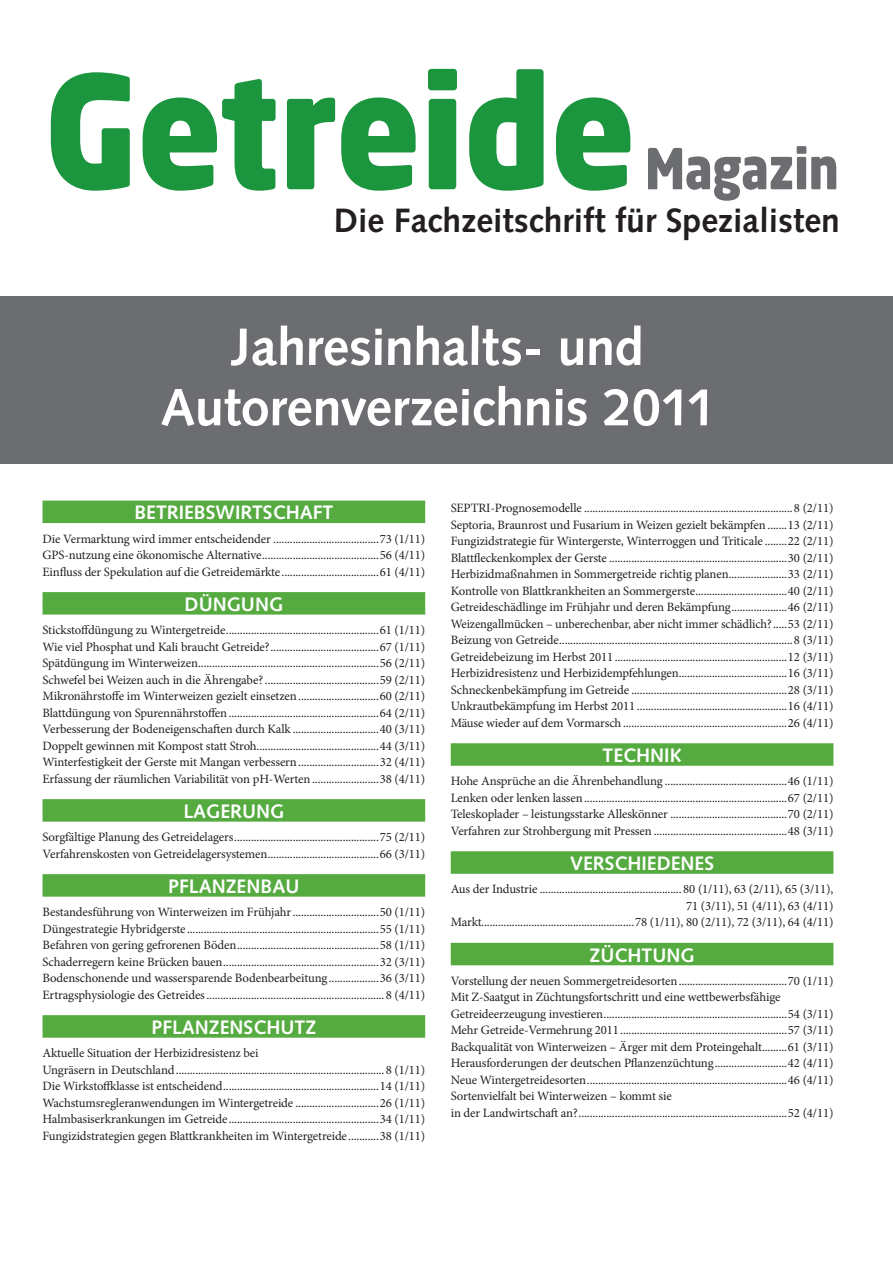
<style>
.page{position:relative;width:893px;height:1263px;background:#fff}
.page>*{position:absolute;margin:0;border:0;box-sizing:border-box;transform-origin:0 0}
.t1{font:700 52.5px/60.3px "Syntax LT Std";letter-spacing:-.015em;color:#fff;text-align:center}
.t2{font:700 33.75px "Syntax LT Std";color:#231f20}
.t3{font:700 19.5px "Syntax LT Std";color:#fff}
.t4{font:12.75px/16.5px "Minion Pro";letter-spacing:-.01em;color:#231f20;text-align:justify}
</style>
<div class="page">
<svg style="left:648px;top:146px;width:188px;height:55px"></svg>
<svg style="left:51px;top:69px;width:579px;height:122px;fill:#1b953e"></svg>
<div style="left:0;top:296px;width:893px;height:167px;background:#6c6d70"></div>
<div style="left:43px;top:501px;width:382px;height:22px;background:#56ab40"></div>
<div style="left:43px;top:592px;width:382px;height:23px;background:#56ab40"></div>
<div style="left:43px;top:799px;width:382px;height:23px;background:#56ab40"></div>
<div style="left:43px;top:874px;width:382px;height:23px;background:#56ab40"></div>
<div style="left:43px;top:1015px;width:382px;height:23px;background:#56ab40"></div>
<div style="left:451px;top:743px;width:382px;height:23px;background:#56ab40"></div>
<div style="left:451px;top:851px;width:382px;height:23px;background:#56ab40"></div>
<div style="left:451px;top:943px;width:382px;height:22px;background:#56ab40"></div>
<h2 class="t2" style="left:334px;top:201px;width:508px">DIE FACHZEITSCHRIFT FÜR SPEZIALISTEN</h2>
<h1 class="t1" style="left:160px;top:317px;width:557px">JAHRESINHALTS- UND<br>AUTORENVERZEICHNIS 2011</h1>
<h3 class="t3" style="left:134px;top:501px;width:201px">BETRIEBSWIRTSCHAFT</h3>
<p class="t4" style="left:43px;top:530px;width:384px">Die Vermarktung wird immer entscheidender ......................................73 (1/11)<br>GPS-nutzung eine ökonomische Alternative..........................................56 (4/11)<br>Einfluss der Spekulation auf die Getreidemärkte...................................61 (4/11)</p>
<h3 class="t3" style="left:185px;top:593px;width:100px">DÜNGUNG</h3>
<p class="t4" style="left:43px;top:622px;width:384px">Stickstoffdüngung zu Wintergetreide.......................................................61 (1/11)<br>Wie viel Phosphat und Kali braucht Getreide?.......................................67 (1/11)<br>Spätdüngung im Winterweizen.................................................................56 (2/11)<br>Schwefel bei Weizen auch in die Ährengabe?.........................................59 (2/11)<br>Mikronährstoffe im Winterweizen gezielt einsetzen.............................60 (2/11)<br>Blattdüngung von Spurennährstoffen......................................................64 (2/11)<br>Verbesserung der Bodeneigenschaften durch Kalk ...............................40 (3/11)<br>Doppelt gewinnen mit Kompost statt Stroh............................................44 (3/11)<br>Winterfestigkeit der Gerste mit Mangan verbessern.............................32 (4/11)<br>Erfassung der räumlichen Variabilität von pH-Werten ........................38 (4/11)</p>
<h3 class="t3" style="left:183px;top:800px;width:102px">LAGERUNG</h3>
<p class="t4" style="left:43px;top:829px;width:384px">Sorgfältige Planung des Getreidelagers....................................................75 (2/11)<br>Verfahrenskosten von Getreidelagersystemen........................................66 (3/11)</p>
<h3 class="t3" style="left:168px;top:875px;width:133px">PFLANZENBAU</h3>
<p class="t4" style="left:43px;top:904px;width:384px">Bestandesführung von Winterweizen im Frühjahr...............................50 (1/11)<br>Düngestrategie Hybridgerste .....................................................................55 (1/11)<br>Befahren von gering gefrorenen Böden...................................................58 (1/11)<br>Schaderregern keine Brücken bauen........................................................32 (3/11)<br>Bodenschonende und wassersparende Bodenbearbeitung..................36 (3/11)<br>Ertragsphysiologie des Getreides................................................................8 (4/11)</p>
<h3 class="t3" style="left:152px;top:1016px;width:166px">PFLANZENSCHUTZ</h3>
<p class="t4" style="left:43px;top:1045px;width:384px;text-align:left">Aktuelle Situation der Herbizidresistenz bei<br>Ungräsern in Deutschland...........................................................................8 (1/11)<br>Die Wirkstoffklasse ist entscheidend........................................................14 (1/11)<br>Wachstumsregleranwendungen im Wintergetreide ..............................26 (1/11)<br>Halmbasiserkrankungen im Getreide......................................................34 (1/11)<br>Fungizidstrategien gegen Blattkrankheiten im Wintergetreide...........38 (1/11)</p>
<p class="t4" style="left:451px;top:500px;width:384px">SEPTRI-Prognosemodelle ...........................................................................8 (2/11)<br>Septoria, Braunrost und Fusarium in Weizen gezielt bekämpfen .......13 (2/11)<br>Fungizidstrategie für Wintergerste, Winterroggen und Triticale ........22 (2/11)<br>Blattfleckenkomplex der Gerste ................................................................30 (2/11)<br>Herbizidmaßnahmen in Sommergetreide richtig planen.....................33 (2/11)<br>Kontrolle von Blattkrankheiten an Sommergerste.................................40 (2/11)<br>Getreideschädlinge im Frühjahr und deren Bekämpfung....................46 (2/11)<br>Weizengallmücken – unberechenbar, aber nicht immer schädlich?.....53 (2/11)<br>Beizung von Getreide....................................................................................8 (3/11)<br>Getreidebeizung im Herbst 2011 ..............................................................12 (3/11)<br>Herbizidresistenz und Herbizidempfehlungen.......................................16 (3/11)<br>Schneckenbekämpfung im Getreide ........................................................28 (3/11)<br>Unkrautbekämpfung im Herbst 2011 ......................................................16 (4/11)<br>Mäuse wieder auf dem Vormarsch...........................................................26 (4/11)</p>
<h3 class="t3" style="left:603px;top:744px;width:81px">TECHNIK</h3>
<p class="t4" style="left:451px;top:773px;width:384px">Hohe Ansprüche an die Ährenbehandlung ............................................46 (1/11)<br>Lenken oder lenken lassen.........................................................................67 (2/11)<br>Teleskoplader – leistungsstarke Alleskönner ..........................................70 (2/11)<br>Verfahren zur Strohbergung mit Pressen ................................................48 (3/11)</p>
<h3 class="t3" style="left:570px;top:852px;width:144px">VERSCHIEDENES</h3>
<p class="t4" style="left:451px;top:881px;width:384px;text-align:right">Aus der Industrie ................................................... 80 (1/11), 63 (2/11), 65 (3/11),<br>71 (3/11), 51 (4/11), 63 (4/11)<br>Markt.......................................................78 (1/11), 80 (2/11), 72 (3/11), 64 (4/11)</p>
<h3 class="t3" style="left:590px;top:944px;width:107px">ZÜCHTUNG</h3>
<p class="t4" style="left:451px;top:972px;width:384px;text-align:left">Vorstellung der neuen Sommergetreidesorten.......................................70 (1/11)<br>Mit Z-Saatgut in Züchtungsfortschritt und eine wettbewerbsfähige Getreideerzeugung investieren..................................................................54 (3/11)<br>Mehr Getreide-Vermehrung 2011............................................................57 (3/11)<br>Backqualität von Winterweizen – Ärger mit dem Proteingehalt.........61 (3/11)<br>Herausforderungen der deutschen Pflanzenzüchtung..........................42 (4/11)<br>Neue Wintergetreidesorten........................................................................46 (4/11)<br>Sortenvielfalt bei Winterweizen – kommt sie<br>in der Landwirtschaft an?...........................................................................52 (4/11)</p>
</div>
